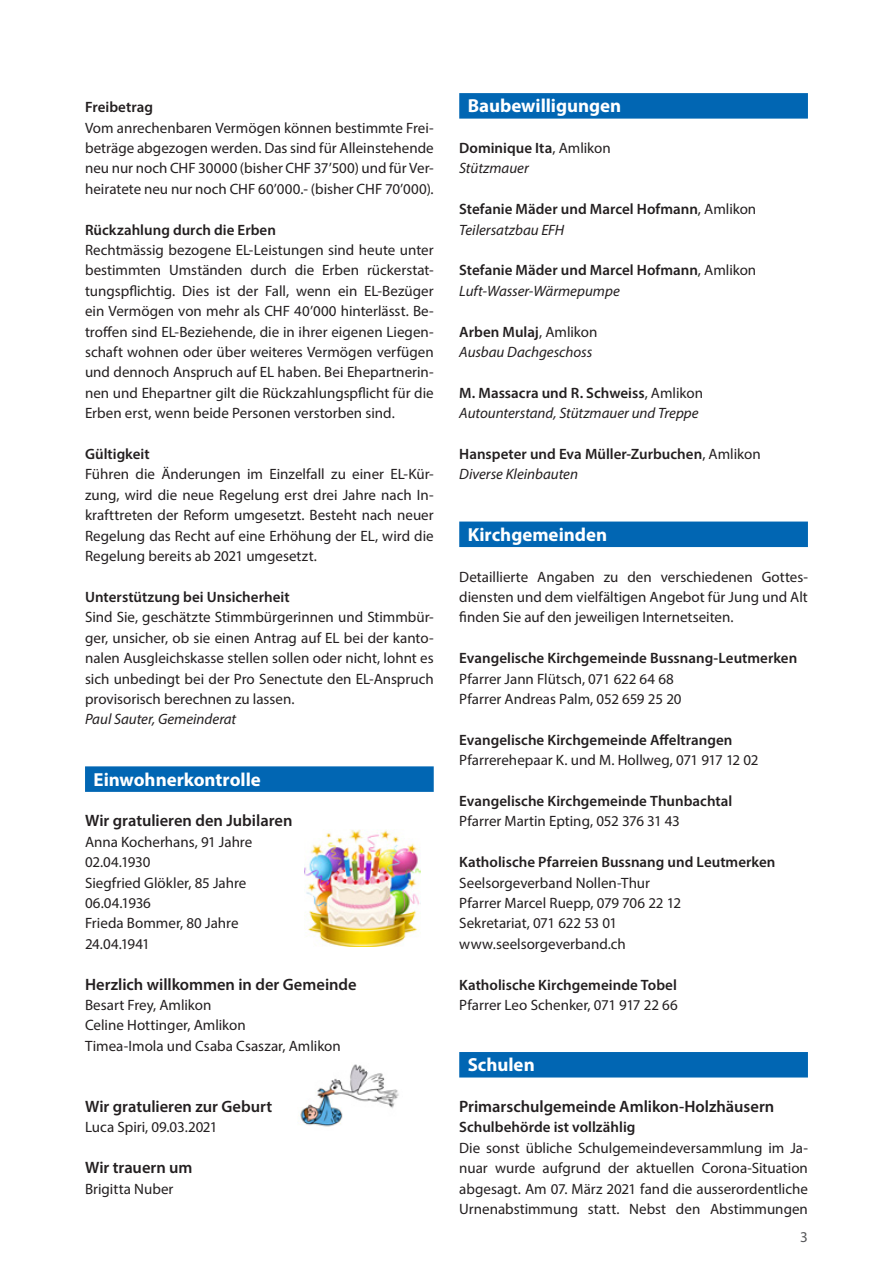
<style>
.page{position:relative;width:893px;height:1263px;background:#fff}
.page>*{position:absolute;margin:0;border:0;box-sizing:border-box;transform-origin:0 0}
.t1{font:700 18.9px "Myriad Pro";color:#fff}
.t2{font:600 16.5px "Myriad Pro";color:#231f20}
.t3{font:15px/20.4px "Myriad Pro";color:#231f20;text-align:justify}
.t4{font:600 15px/20.4px "Myriad Pro";color:#231f20}
.t5{font:italic 15px/20.4px "Myriad Pro";color:#231f20}
.t6{font:15px "Myriad Pro";color:#57585a}
.s1{font-weight:400}
.s2{font-weight:400;font-style:italic}
.s3{font-weight:600;font-style:normal}
.s4{font-style:normal}
</style>
<div class="page">
<div style="left:85px;top:766px;width:349px;height:26px;background:#0166b3"></div>
<div style="left:459px;top:93px;width:349px;height:26px;background:#0166b3"></div>
<div style="left:459px;top:521px;width:349px;height:26px;background:#0166b3"></div>
<div style="left:459px;top:1052px;width:349px;height:25px;background:#0166b3"></div>
<img style="left:305px;top:830px;width:115px;height:116px">
<img style="left:298px;top:1064px;width:101px;height:63px">
<p class="t4" style="left:85px;top:97px;width:69px">Freibetrag</p>
<p class="t3" style="left:85px;top:117px;width:350px">Vom anrechenbaren Vermögen können bestimmte Frei&shy;beträge abgezogen werden. Das sind für Alleinstehende neu nur noch CHF 30000 (bisher CHF 37’500) und für Ver&shy;heiratete neu nur noch CHF 60’000.- (bisher CHF 70’000).</p>
<p class="t4" style="left:85px;top:219px;width:192px">Rückzahlung durch die Erben</p>
<p class="t3" style="left:85px;top:240px;width:350px">Rechtmässig bezogene EL-Leistungen sind heute unter bestimmten Umständen durch die Erben rückerstat&shy;tungspflichtig. Dies ist der Fall, wenn ein EL-Bezüger ein Vermögen von mehr als CHF 40’000 hinterlässt. Be&shy;troffen sind EL-Beziehende, die in ihrer eigenen Liegen&shy;schaft wohnen oder über weiteres Vermögen verfügen und dennoch Anspruch auf EL haben. Bei Ehepartnerin&shy;nen und Ehepartner gilt die Rückzahlungspflicht für die Erben erst, wenn beide Personen verstorben sind.</p>
<p class="t4" style="left:85px;top:443px;width:66px">Gültigkeit</p>
<p class="t3" style="left:85px;top:464px;width:350px">Führen die Änderungen im Einzelfall zu einer EL-Kür&shy;zung, wird die neue Regelung erst drei Jahre nach In&shy;krafttreten der Reform umgesetzt. Besteht nach neuer Regelung das Recht auf eine Erhöhung der EL, wird die Regelung bereits ab 2021 umgesetzt.</p>
<p class="t4" style="left:85px;top:586px;width:206px">Unterstützung bei Unsicherheit</p>
<p class="t3" style="left:85px;top:607px;width:350px">Sind Sie, geschätzte Stimmbürgerinnen und Stimmbür&shy;ger, unsicher, ob sie einen Antrag auf EL bei der kanto&shy;nalen Ausgleichskasse stellen sollen oder nicht, lohnt es sich unbedingt bei der Pro Senectute den EL-Anspruch provisorisch berechnen zu lassen.</p>
<p class="t5" style="left:85px;top:709px;width:153px">Paul Sauter, Gemeinderat</p>
<p class="t1" style="left:94px;top:767px;width:169px">Einwohnerkontrolle</p>
<p class="t2" style="left:85px;top:810px;width:209px">Wir gratulieren den Jubilaren</p>
<p class="t3" style="left:85px;top:831px;width:169px;text-align:left">Anna Kocherhans, 91 Jahre<br>02.04.1930<br>Siegfried Glökler, 85 Jahre<br>06.04.1936<br>Frieda Bommer, 80 Jahre<br>24.04.1941</p>
<p class="t2" style="left:85px;top:973px;width:273px">Herzlich willkommen in der Gemeinde</p>
<p class="t3" style="left:85px;top:994px;width:257px;text-align:left">Besart Frey, Amlikon<br>Celine Hottinger, Amlikon<br>Timea-Imola und Csaba Csaszar, Amlikon</p>
<p class="t2" style="left:85px;top:1096px;width:189px">Wir gratulieren zur Geburt</p>
<p class="t3" style="left:85px;top:1117px;width:134px">Luca Spiri, 09.03.2021</p>
<p class="t2" style="left:85px;top:1157px;width:109px">Wir trauern um</p>
<p class="t3" style="left:85px;top:1178px;width:90px">Brigitta Nuber</p>
<p class="t1" style="left:468px;top:94px;width:155px">Baubewilligungen</p>
<p class="t4" style="left:459px;top:137px;width:153px">Dominique Ita<span class="s1">, Amlikon<br></span><span class="s2">Stützmauer</span></p>
<p class="t4" style="left:459px;top:199px;width:299px">Stefanie Mäder und Marcel Hofmann<span class="s1">, Amlikon<br></span><span class="s2">Teilersatzbau EFH</span></p>
<p class="t4" style="left:459px;top:260px;width:299px">Stefanie Mäder und Marcel Hofmann<span class="s1">, Amlikon<br></span><span class="s2">Luft-Wasser-Wärmepumpe</span></p>
<p class="t5" style="left:459px;top:321px;width:140px"><span class="s3">Arben Mulaj</span><span class="s4">, Amlikon<br></span>Ausbau Dachgeschoss</p>
<p class="t5" style="left:459px;top:382px;width:245px"><span class="s3">M. Massacra und R. Schweiss</span><span class="s4">, Amlikon<br></span>Autounterstand, Stützmauer und Treppe</p>
<p class="t4" style="left:459px;top:443px;width:303px">Hanspeter und Eva Müller-Zurbuchen<span class="s1">, Amlikon<br></span><span class="s2">Diverse Kleinbauten</span></p>
<p class="t1" style="left:468px;top:522px;width:141px">Kirchgemeinden</p>
<p class="t3" style="left:459px;top:566px;width:350px">Detaillierte Angaben zu den verschiedenen Gottes&shy;diensten und dem vielfältigen Angebot für Jung und Alt finden Sie auf den jeweiligen Internetseiten.</p>
<p class="t4" style="left:459px;top:647px;width:339px">Evangelische Kirchgemeinde Bussnang-Leutmerken</p>
<p class="t3" style="left:459px;top:668px;width:224px">Pfarrer Jann Flütsch, 071 622 64 68<br>Pfarrer Andreas Palm, 052 659 25 20</p>
<p class="t4" style="left:459px;top:729px;width:275px">Evangelische Kirchgemeinde Affeltrangen</p>
<p class="t3" style="left:459px;top:750px;width:301px">Pfarrerehepaar K. und M. Hollweg, 071 917 12 02</p>
<p class="t4" style="left:459px;top:790px;width:275px">Evangelische Kirchgemeinde Thunbachtal</p>
<p class="t3" style="left:459px;top:811px;width:222px">Pfarrer Martin Epting, 052 376 31 43</p>
<p class="t4" style="left:459px;top:851px;width:318px">Katholische Pfarreien Bussnang und Leutmerken</p>
<p class="t3" style="left:459px;top:872px;width:223px;text-align:left">Seelsorgeverband Nollen-Thur<br>Pfarrer Marcel Ruepp, 079 706 22 12<br>Sekretariat, 071 622 53 01 www.seelsorgeverband.ch</p>
<p class="t4" style="left:459px;top:974px;width:219px">Katholische Kirchgemeinde Tobel</p>
<p class="t3" style="left:459px;top:994px;width:220px">Pfarrer Leo Schenker, 071 917 22 66</p>
<p class="t1" style="left:468px;top:1052px;width:68px">Schulen</p>
<p class="t2" style="left:459px;top:1096px;width:317px">Primarschulgemeinde Amlikon-Holzhäusern</p>
<p class="t4" style="left:459px;top:1117px;width:178px">Schulbehörde ist vollzählig</p>
<p class="t3" style="left:459px;top:1137px;width:350px">Die sonst übliche Schulgemeindeversammlung im Ja&shy;nuar wurde aufgrund der aktuellen Corona-Situation abgesagt. Am 07. März 2021 fand die ausserordentliche Urnenabstimmung statt. Nebst den Abstimmungen</p>
<p class="t6" style="left:800px;top:1227px;width:9px">3</p>
</div>
